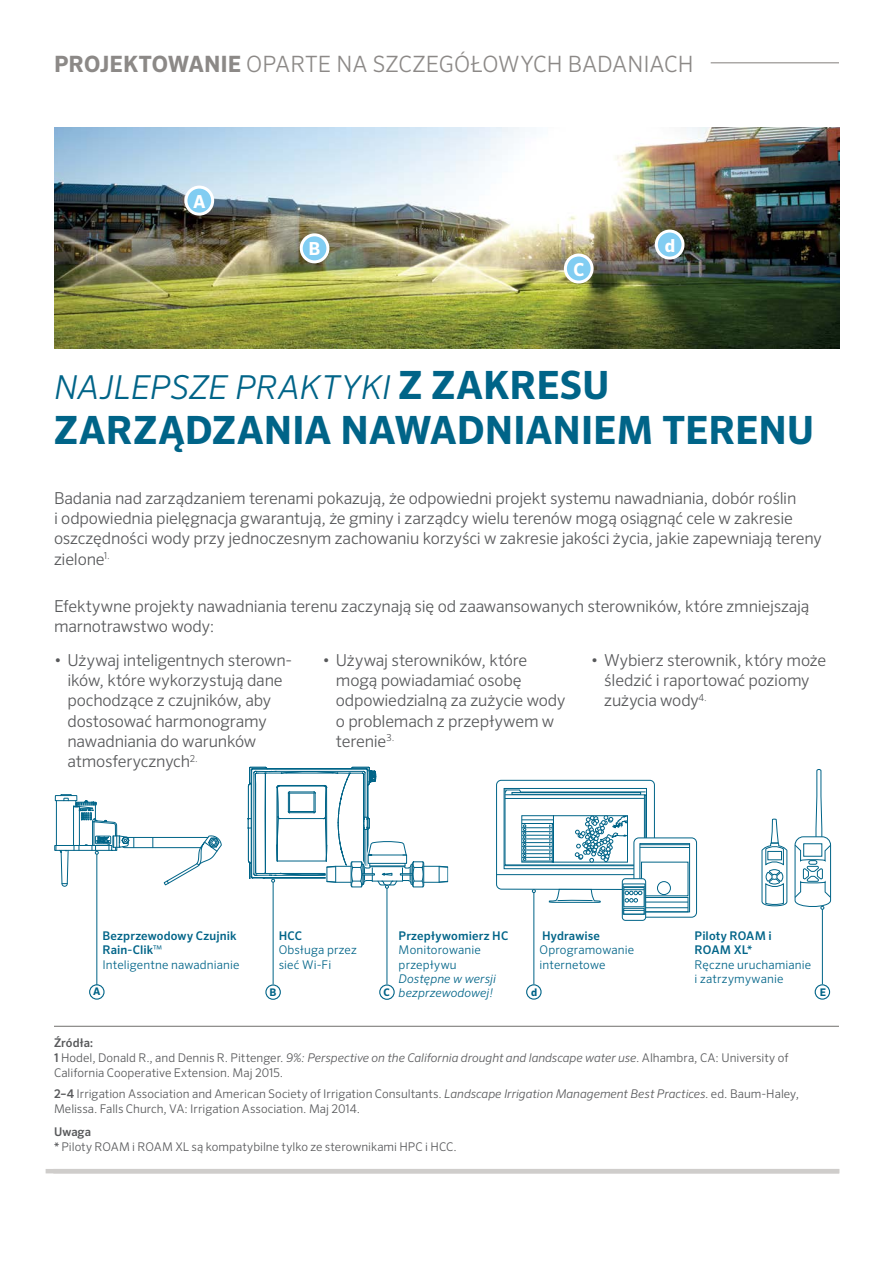
<style>
.page{position:relative;width:893px;height:1263px;background:#fff}
.page>*{position:absolute;margin:0;border:0;box-sizing:border-box;transform-origin:0 0}
.t1{font:700 39px "Sero Pro";letter-spacing:-.005em;color:#006488}
.t2{font:italic 300 33px "Sero Pro";letter-spacing:-.005em;color:#006488}
.t3{font:300 22.5px "Sero Pro";letter-spacing:-.005em;color:#8c8987}
.t4{font:700 18px "Sero Pro";color:#fff}
.t5{font:300 16.5px/20.2px "Sero Pro";letter-spacing:-.015em;color:#58595b}
.t6{font:300 12px/15px "Sero Pro";color:#58595b}
.t7{font:300 12px/14.4px "Sero Pro";letter-spacing:.01em;color:#006488}
.t8{font:500 12px/14.4px "Sero Pro";letter-spacing:.01em;color:#006488}
.t9{font:italic 300 12px/14.4px "Sero Pro";letter-spacing:.005em;color:#006488}
.t10{font:700 10.5px "Sero Pro";color:#006488}
.s1{font-weight:700}
.s2{font-weight:700;font-style:normal;font-size:39px}
.s3{font-weight:300}
.s4{font-weight:500}
.s5{font-style:italic}
</style>
<div class="page">
<hr style="left:46px;top:1169px;width:793px;height:4px;background:#cfcdcb">
<hr style="left:711px;top:62px;width:128px;height:2px;background:#aca9a7">
<hr style="left:96px;top:854px;width:1px;height:140px;background:#006488">
<img style="left:54px;top:128px;width:785px;height:220px">
<hr style="left:54px;top:1026px;width:785px;height:1px;background:#716f6c">
<svg style="left:54px;top:794px;width:168px;height:92px"></svg>
<hr style="left:533px;top:892px;width:1px;height:92px;background:#006488">
<hr style="left:822px;top:909px;width:1px;height:75px;background:#006488">
<svg style="left:248px;top:766px;width:200px;height:261px"></svg>
<div style="left:496px;top:780px;width:159px;height:110px;border:1px solid #006488;border-radius:5px"></div>
<hr style="left:496px;top:874px;width:158px;height:1px;background:#006488">
<div style="left:504px;top:788px;width:143px;height:81px;border:1px solid #006488"></div>
<svg style="left:548px;top:889px;width:53px;height:14px"></svg>
<hr style="left:504px;top:865px;width:142px;height:1px;background:#006488">
<svg style="left:505px;top:788px;width:141px;height:77px"></svg>
<svg style="left:634px;top:838px;width:62px;height:79px"></svg>
<div style="left:634px;top:838px;width:63px;height:79px;border:1px solid #006488;border-radius:5px"></div>
<div style="left:640px;top:843px;width:50px;height:69px;border:1px solid #006488"></div>
<hr style="left:640px;top:844px;width:50px;height:1px;background:#006488">
<hr style="left:640px;top:847px;width:49px;height:1px;background:#006488">
<div style="left:644px;top:897px;width:44px;height:15px;border:1px solid #006488"></div>
<hr style="left:644px;top:902px;width:44px;height:1px;background:#006488">
<hr style="left:644px;top:907px;width:44px;height:1px;background:#006488">
<div style="left:657px;top:881px;width:14px;height:14px;border:1px solid #006488;border-radius:50%"></div>
<svg style="left:622px;top:879px;width:24px;height:41px"></svg>
<div style="left:622px;top:878px;width:24px;height:42px;border:1px solid #006488;border-radius:3px"></div>
<div style="left:623px;top:884px;width:22px;height:30px;border:1px solid #006488"></div>
<div style="left:624px;top:887px;width:20px;height:20px;border:1px solid #006488"></div>
<svg style="left:623px;top:908px;width:21px;height:6px"></svg>
<svg style="left:623px;top:886px;width:22px;height:16px"></svg>
<svg style="left:761px;top:819px;width:27px;height:87px"></svg>
<svg style="left:794px;top:769px;width:37px;height:141px"></svg>
<div style="left:768px;top:851px;width:14px;height:9px;border:1px solid #006488"></div>
<div style="left:186px;top:187px;width:27px;height:27px;background:#81cdf2;border-radius:50%"></div>
<div style="left:184px;top:186px;width:30px;height:30px;border:3px solid #fff;border-radius:50%"></div>
<div style="left:301px;top:235px;width:27px;height:27px;background:#81cdf2;border-radius:50%"></div>
<div style="left:300px;top:233px;width:29px;height:30px;border:3px solid #fff;border-radius:50%"></div>
<div style="left:565px;top:255px;width:27px;height:27px;background:#81cdf2;border-radius:50%"></div>
<div style="left:564px;top:254px;width:30px;height:30px;border:3px solid #fff;border-radius:50%"></div>
<div style="left:656px;top:231px;width:27px;height:27px;background:#81cdf2;border-radius:50%"></div>
<div style="left:655px;top:230px;width:29px;height:30px;border:3px solid #fff;border-radius:50%"></div>
<div style="left:90px;top:985px;width:14px;height:14px;background:#fff;border-radius:50%"></div>
<div style="left:89px;top:984px;width:16px;height:16px;border:1px solid #006488;border-radius:50%"></div>
<div style="left:266px;top:985px;width:14px;height:14px;background:#fff;border-radius:50%"></div>
<div style="left:265px;top:984px;width:16px;height:16px;border:1px solid #006488;border-radius:50%"></div>
<div style="left:380px;top:985px;width:14px;height:14px;background:#fff;border-radius:50%"></div>
<div style="left:379px;top:984px;width:16px;height:16px;border:1px solid #006488;border-radius:50%"></div>
<div style="left:526px;top:984px;width:16px;height:16px;border:1px solid #006488;border-radius:50%"></div>
<div style="left:815px;top:984px;width:15px;height:16px;border:1px solid #006488;border-radius:50%"></div>
<h3 class="t3" style="left:54px;top:50px;width:641px"><span class="s1">PROJEKTOWANIE</span> OPARTE NA SZCZEGÓŁOWYCH BADANIACH</h3>
<p class="t4" style="left:193px;top:190px;width:14px">A</p>
<p class="t4" style="left:308px;top:238px;width:14px">B</p>
<p class="t4" style="left:573px;top:258px;width:12px">C</p>
<p class="t4" style="left:665px;top:234px;width:12px">d</p>
<h2 class="t2" style="left:54px;top:368px;width:557px">NAJLEPSZE PRAKTYKI <span class="s2">Z ZAKRESU</span></h2>
<h1 class="t1" style="left:54px;top:406px;width:761px">ZARZĄDZANIA NAWADNIANIEM TERENU</h1>
<p class="t5" style="left:54px;top:488px;width:769px">Badania nad zarządzaniem terenami pokazują, że odpowiedni projekt systemu nawadniania, dobór roślin<br>i odpowiednia pielęgnacja gwarantują, że gminy i zarządcy wielu terenów mogą osiągnąć cele w zakresie oszczędności wody przy jednoczesnym zachowaniu korzyści w zakresie jakości życia, jakie zapewniają tereny zielone<sup>1.</sup></p>
<p class="t5" style="left:54px;top:596px;width:757px">Efektywne projekty nawadniania terenu zaczynają się od zaawansowanych sterowników, które zmniejszają marnotrawstwo wody:</p>
<p class="t5" style="left:67px;top:650px;width:226px;text-indent:-13px">• Używaj inteligentnych sterown&shy;ików, które wykorzystują dane pochodzące z czujników, aby dostosować harmonogramy nawadniania do warunków atmosferycznych<sup>2.</sup></p>
<p class="t5" style="left:336px;top:650px;width:231px;text-indent:-13px">• Używaj sterowników, które mogą powiadamiać osobę odpowiedzialną za zużycie wody o problemach z przepływem w terenie<sup>3.</sup></p>
<p class="t5" style="left:604px;top:650px;width:223px;text-indent:-13px">• Wybierz sterownik, który może śledzić i raportować poziomy zużycia wody<sup>4.</sup></p>
<p class="t8" style="left:102px;top:928px;width:139px">Bezprzewodowy Czujnik<br>Rain-Clik<span class="s3">™<br>Inteligentne nawadnianie</span></p>
<p class="t8" style="left:279px;top:928px;width:25px">HCC</p>
<p class="t7" style="left:279px;top:943px;width:80px">Obsługa przez sieć Wi-Fi</p>
<p class="t8" style="left:399px;top:928px;width:111px">Przepływomierz HC</p>
<p class="t7" style="left:399px;top:943px;width:84px">Monitorowanie przepływu</p>
<p class="t9" style="left:399px;top:971px;width:99px">Dostępne w wersji bezprzewodowej!</p>
<p class="t8" style="left:695px;top:928px;width:79px">Piloty ROAM i<br>ROAM XL*</p>
<p class="t7" style="left:695px;top:957px;width:118px">Ręczne uruchamianie i zatrzymywanie</p>
<p class="t8" style="left:542px;top:928px;width:59px">Hydrawise</p>
<p class="t7" style="left:539px;top:943px;width:96px">Oprogramowanie internetowe</p>
<p class="t10" style="left:93px;top:985px;width:9px">A</p>
<p class="t10" style="left:270px;top:985px;width:9px">B</p>
<p class="t10" style="left:383px;top:986px;width:8px">C</p>
<p class="t10" style="left:531px;top:986px;width:8px">d</p>
<p class="t10" style="left:820px;top:986px;width:8px">E</p>
<p class="t6" style="left:54px;top:1035px;width:736px"><span class="s4">Źródła:<br>1</span> Hodel, Donald R., and Dennis R. Pittenger. <span class="s5">9%: Perspective on the California drought and landscape water use</span>. Alhambra, CA: University of<br>California Cooperative Extension. Maj 2015.</p>
<p class="t6" style="left:54px;top:1086px;width:746px"><span class="s4">2–4</span> Irrigation Association and American Society of Irrigation Consultants. <span class="s5">Landscape Irrigation Management Best Practices</span>. ed. Baum-Haley,<br>Melissa. Falls Church, VA: Irrigation Association. Maj 2014.</p>
<p class="t6" style="left:54px;top:1124px;width:404px"><span class="s4">Uwaga<br>*</span> Piloty ROAM i ROAM XL są kompatybilne tylko ze sterownikami HPC i HCC.</p>
</div>
